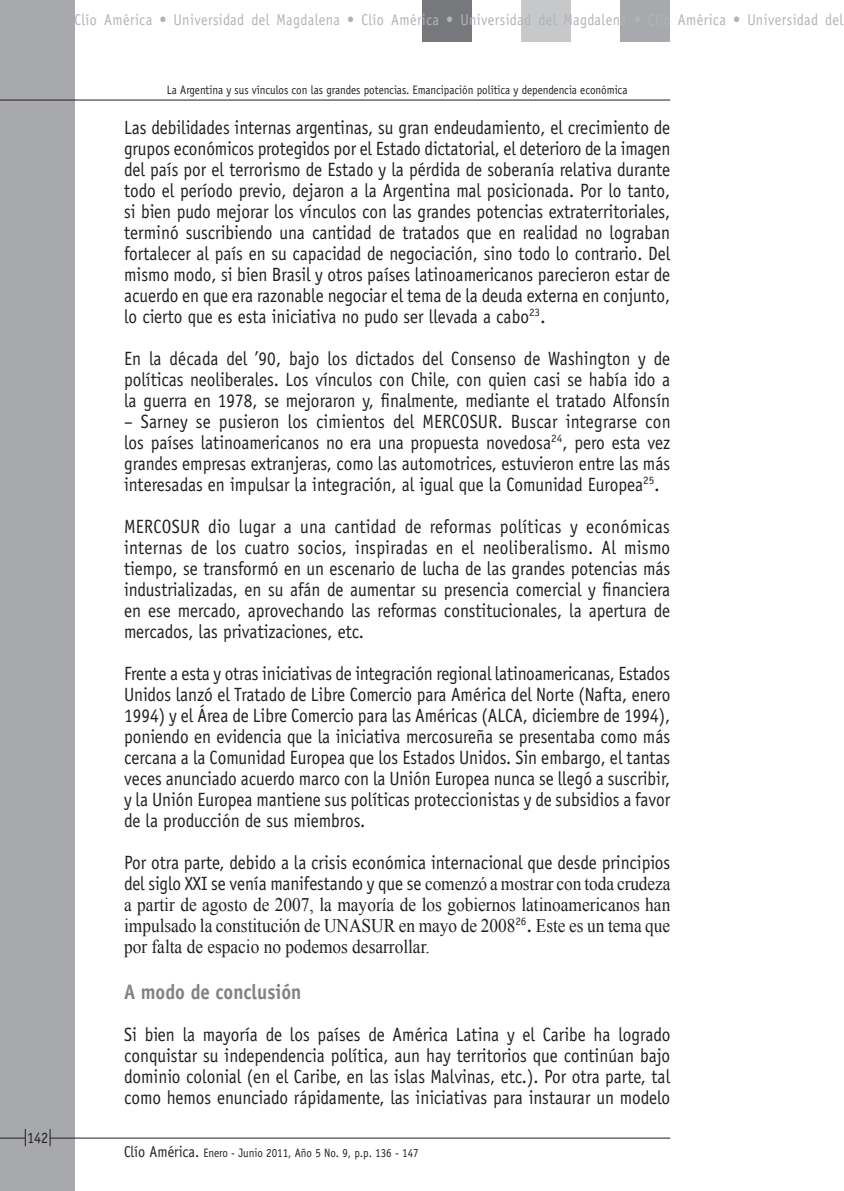
<style>
.page{position:relative;width:844px;height:1191px;background:#fff}
.page>*{position:absolute;margin:0;border:0;box-sizing:border-box;transform-origin:0 0}
.t1{font:700 21px "Officina Sans";color:#808285;scale:.9 1}
.t2{font:19.25px/21px "Officina Sans";color:#231f20;text-align:justify;scale:.9 1}
.t3{font:19.25px/21px "Times New Roman";color:#231f20;text-align:justify;scale:.9 1}
.t4{font:15.75px "Officina Sans";letter-spacing:.03em;color:#b2b3b7;scale:.9 1}
.t5{font:15.75px "Officina Sans";color:#231f20;scale:.9 1}
.t6{font:12.25px "Officina Sans";color:#231f20;scale:.9 1}
.s1{font-family:"Times New Roman"}
.s2{font-family:"Officina Sans"}
.s3{font-size:15.75px}
</style>
<div class="page">
<div style="left:0;top:0;width:74px;height:1191px;background:#a8a9ad"></div>
<hr style="left:50px;top:1137px;width:620px;height:1px;background:#231f20">
<div style="left:422px;top:0;width:49px;height:41px;background:#76787b"></div>
<div style="left:620px;top:0;width:50px;height:41px;background:#a8a9ad"></div>
<div style="left:521px;top:0;width:49px;height:41px;background:#c7c8ca"></div>
<svg style="left:50px;top:1129px;width:1px;height:17px"></svg>
<svg style="left:0;top:1129px;width:26px;height:17px"></svg>
<hr style="left:0;top:100px;width:670px;height:1px;background:#231f20">
<p class="t5" style="left:27px;top:1128px;width:25px">142</p>
<p class="t4" style="left:74px;top:11px;width:855px">Clío América • Universidad del Magdalena • Clío América • Universidad del Magdalena • Clío América • Universidad del</p>
<p class="t6" style="left:167px;top:82px;width:513px">La Argentina y sus vínculos con las grandes potencias. Emancipación política y dependencia económica</p>
<p class="t2" style="left:124px;top:117px;width:608px">Las debilidades internas argentinas, su gran endeudamiento, el crecimiento de grupos económicos protegidos por el Estado dictatorial, el deterioro de la imagen del país por el terrorismo de Estado y la pérdida de soberanía relativa durante todo el período previo, dejaron a la Argentina mal posicionada. Por lo tanto, si bien pudo mejorar los vínculos con las grandes potencias extraterritoriales, terminó suscribiendo una cantidad de tratados que en realidad no lograban fortalecer al país en su capacidad de negociación, sino todo lo contrario. Del mismo modo, si bien Brasil y otros países latinoamericanos parecieron estar de acuerdo en que era razonable negociar el tema de la deuda externa en conjunto, lo cierto que es esta iniciativa no pudo ser llevada a cabo<sup>23</sup>.</p>
<p class="t2" style="left:124px;top:348px;width:608px">En la década del ’90, bajo los dictados del Consenso de Washington y de políticas neoliberales. Los vínculos con Chile, con quien casi se había ido a la guerra en 1978, se mejoraron y, finalmente, mediante el tratado Alfonsín</p>
<p class="t2" style="left:124px;top:411px;width:608px">– Sarney se pusieron los cimientos del MERCOSUR. Buscar integrarse con los países latinoamericanos no era una propuesta novedosa<sup>24</sup>, pero esta vez grandes empresas extranjeras, como las automotrices, estuvieron entre las más interesadas en impulsar la integración, al igual que la Comunidad Europea<sup>25</sup>.</p>
<p class="t2" style="left:124px;top:516px;width:608px">MERCOSUR dio lugar a una cantidad de reformas políticas y económicas internas de los cuatro socios, inspiradas en el neoliberalismo. Al mismo tiempo, se transformó en un escenario de lucha de las grandes potencias más industrializadas, en su afán de aumentar su presencia comercial y financiera en ese mercado, aprovechando las reformas constitucionales, la apertura de mercados, las privatizaciones, etc.</p>
<p class="t2" style="left:124px;top:663px;width:608px">Frente a esta y otras iniciativas de integración regional latinoamericanas, Estados Unidos lanzó el Tratado de Libre Comercio para América del Norte (Nafta, enero 1994) y el Área de Libre Comercio para las Américas (ALCA, diciembre de 1994), poniendo en evidencia que la iniciativa mercosureña se presentaba como más cercana a la Comunidad Europea que los Estados Unidos. Sin embargo, el tantas veces anunciado acuerdo marco con la Unión Europea nunca se llegó a suscribir, y la Unión Europea mantiene sus políticas proteccionistas y de subsidios a favor de la producción de sus miembros.</p>
<p class="t2" style="left:124px;top:852px;width:608px">Por otra parte, debido a la crisis económica internacional que desde principios del siglo XXI se venía manifestando y que se <span class="s1">comenzó a mostrar con toda crudeza</span></p>
<p class="t3" style="left:124px;top:893px;width:608px">a partir de agosto de 2007, la mayoría de los gobiernos latinoamericanos han impulsado la constitución de UNASUR en mayo de 2008<sup>26</sup><span class="s2">.</span> Este es un tema que por falta de espacio no podemos desarrollar.</p>
<p class="t1" style="left:124px;top:978px;width:198px">A modo de conclusión</p>
<p class="t2" style="left:124px;top:1024px;width:608px">Si bien la mayoría de los países de América Latina y el Caribe ha logrado conquistar su independencia política, aun hay territorios que continúan bajo dominio colonial (en el Caribe, en las islas Malvinas, etc.). Por otra parte, tal como hemos enunciado rápidamente, las iniciativas para instaurar un modelo</p>
<p class="t6" style="left:124px;top:1145px;width:329px"><span class="s3">Clío América.</span> Enero - Junio 2011, Año 5 No. 9, p.p. 136 - 147</p>
</div>
